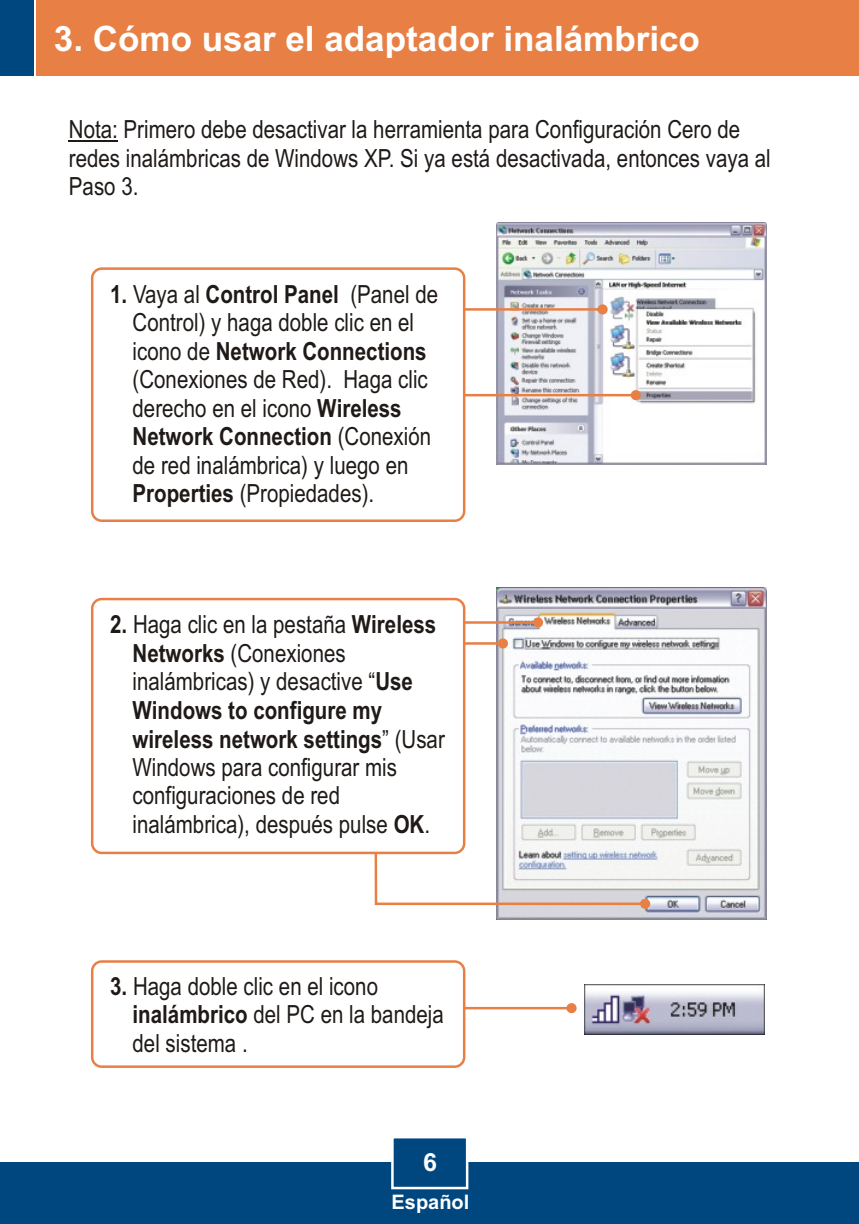
<style>
.page{position:relative;width:859px;height:1224px;background:#fff}
.page>*{position:absolute;margin:0;border:0;box-sizing:border-box;transform-origin:0 0}
.t1{font:700 35px "Arial";color:#fff}
.t2{font:25px/28.5px "Arial Narrow";color:#1f1a17}
.t3{font:700 25px "Arial";color:#fff}
.t4{font:700 20px "Arial";color:#fff}
.s1{font-weight:700}
</style>
<div class="page">
<div style="left:0;top:1163px;width:859px;height:61px;background:#004780"></div>
<div style="left:37px;top:0;width:822px;height:76px;background:#e88045"></div>
<div style="left:0;top:0;width:34px;height:76px;background:#004780"></div>
<svg style="left:390px;top:1138px;width:79px;height:52px"></svg>
<img style="left:496px;top:588px;width:270px;height:331px">
<img style="left:496px;top:222px;width:270px;height:242px">
<svg style="left:465px;top:304px;width:142px;height:10px"></svg>
<svg style="left:465px;top:390px;width:176px;height:10px"></svg>
<svg style="left:465px;top:617px;width:78px;height:10px"></svg>
<svg style="left:465px;top:638px;width:43px;height:10px"></svg>
<svg style="left:371px;top:839px;width:279px;height:70px"></svg>
<div style="left:91px;top:267px;width:374px;height:255px;background:#fff;border:3px solid #e88045;border-radius:9px"></div>
<div style="left:91px;top:598px;width:374px;height:256px;background:#fff;border:3px solid #e88045;border-radius:9px"></div>
<hr style="left:69px;top:140px;width:49px;height:2px;background:#1f1a17">
<img style="left:584px;top:984px;width:180px;height:50px">
<svg style="left:465px;top:1003px;width:111px;height:10px"></svg>
<div style="left:91px;top:960px;width:374px;height:108px;background:#fff;border:3px solid #e88045;border-radius:9px"></div>
<h1 class="t1" style="left:54px;top:25px;width:647px">3. Cómo usar el adaptador inalámbrico</h1>
<p class="t2" style="left:69px;top:118px;width:703px">Nota: Primero debe desactivar la herramienta para Configuración Cero de redes inalámbricas de Windows XP. Si ya está desactivada, entonces vaya al<br>Paso 3.</p>
<p class="t2" style="left:133px;top:282px;width:307px;text-indent:-22px"><span class="s1">1.</span> Vaya al <span class="s1">Control Panel</span> (Panel de<br>Control) y haga doble clic en el icono de <span class="s1">Network Connections </span>(Conexiones de Red). Haga clic derecho en el icono <span class="s1">Wireless<br>Network Connection</span> (Conexión de red inalámbrica) y luego en<br><span class="s1">Properties</span> (Propiedades).</p>
<p class="t2" style="left:133px;top:612px;width:314px;text-indent:-22px"><span class="s1">2.</span> Haga clic en la pestaña <span class="s1">Wireless<br>Networks</span> (Conexiones inalámbricas) y desactive “<span class="s1">Use<br>Windows to configure my wireless network settings</span>” (Usar<br>Windows para configurar mis configuraciones de red inalámbrica), después pulse <span class="s1">OK</span>.</p>
<p class="t2" style="left:133px;top:974px;width:313px;text-indent:-22px"><span class="s1">3.</span> Haga doble clic en el icono <span class="s1">inalámbrico</span> del PC en la bandeja del sistema .</p>
<p class="t3" style="left:423px;top:1153px;width:15px">6</p>
<p class="t4" style="left:391px;top:1194px;width:79px">Español</p>
</div>
